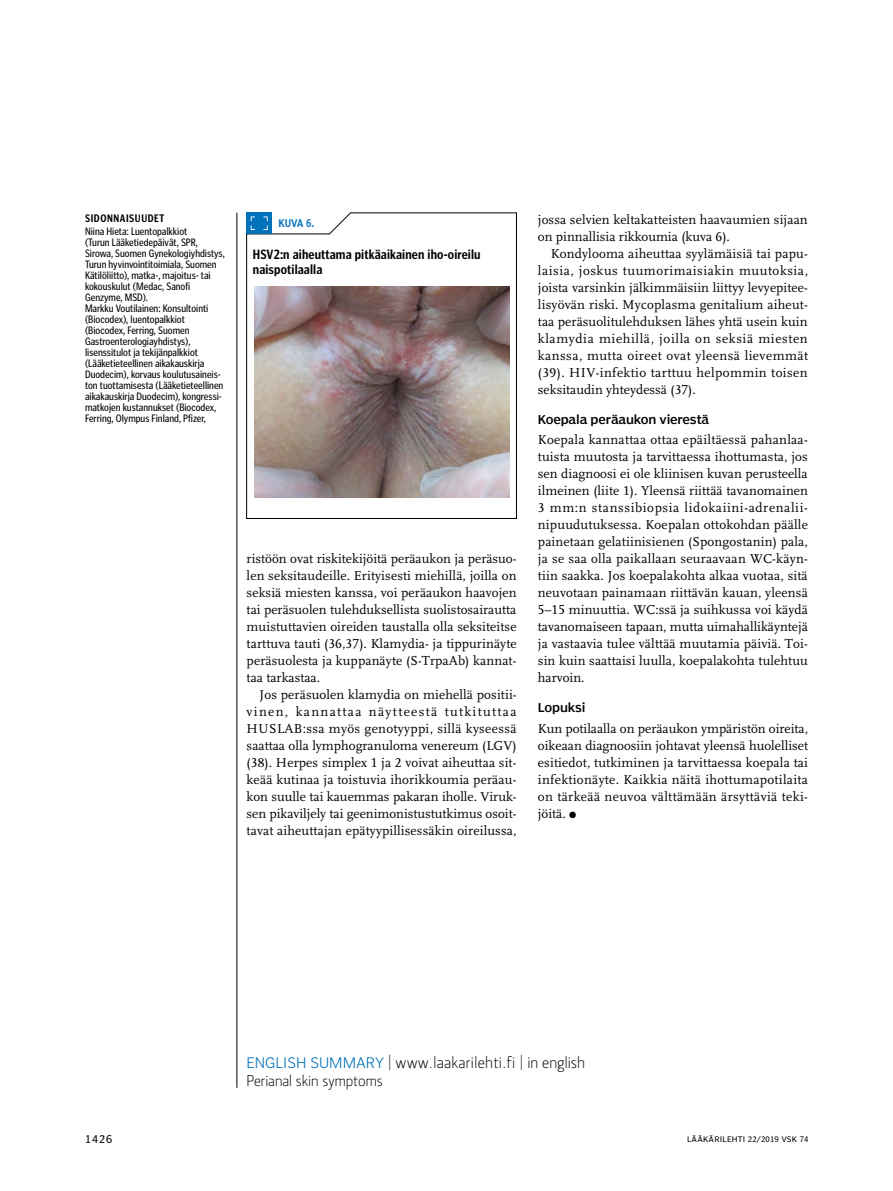
<style>
.page{position:relative;width:893px;height:1191px;background:#fff}
.page>*{position:absolute;margin:0;border:0;box-sizing:border-box;transform-origin:0 0}
.t1{font:300 16.5px "Section";letter-spacing:.02em;color:#000}
.t2{font:300 15.75px "Section";color:#000}
.t3{font:13.5px/17px "Scala LF";letter-spacing:.005em;color:#000;text-align:justify}
.t4{font:700 13.5px/15px "Poynter Gothic Text Cond";letter-spacing:.01em;color:#000}
.t5{font:12px "Poynter Agate Two";letter-spacing:-.01em;color:#000}
.t6{font:10.95px/10.9px "Poynter Gothic Text Cond";color:#000}
.t7{font:700 10.95px "Poynter Gothic Text Cond";letter-spacing:.05em;color:#000}
.t8{font:10.5px "Poynter Agate Two Comp";color:#0071bb}
.t9{font:10.5px "Poynter Agate Zero";color:#000}
.t10{font:7.5px "Poynter Agate Zero";letter-spacing:.03em;color:#000}
.s1{font-family:"Poynter Gothic Text";font-size:15.75px;color:#0071bb}
</style>
<div class="page">
<hr style="left:237px;top:213px;width:1px;height:874px;background:#000">
<svg style="left:246px;top:212px;width:271px;height:307px"></svg>
<div style="left:246px;top:213px;width:26px;height:21px;background:#0071bb"></div>
<svg style="left:251px;top:216px;width:17px;height:14px"></svg>
<img style="left:254px;top:286px;width:255px;height:212px">
<p class="t7" style="left:85px;top:212px;width:81px">Sidonnaisuudet</p>
<p class="t6" style="left:85px;top:226px;width:141px">Niina Hieta: Luentopalkkiot<br>(Turun Lääketiedepäivät, SPR, Sirowa, Suomen Gynekologiyhdistys, Turun hyvinvointitoimiala, Suomen Kätilöliitto), matka-, majoitus- tai kokouskulut (Medac, Sanofi Genzyme, MSD).<br>Markku Voutilainen: Konsultointi (Biocodex), luentopalkkiot (Biocodex, Ferring, Suomen Gastroenterologiayhdistys), lisenssitulot ja tekijänpalkkiot (Lääketieteellinen aikakauskirja Duodecim), korvaus koulutusaineis&shy;ton tuottamisesta (Lääketieteellinen aikakauskirja Duodecim), kongressi&shy;matkojen kustannukset (Biocodex, Ferring, Olympus Finland, Pfizer,</p>
<p class="t8" style="left:278px;top:217px;width:37px">KUVA 6.</p>
<p class="t4" style="left:253px;top:247px;width:229px">HSV2:n aiheuttama pitkäaikainen iho-oireilu naispotilaalla</p>
<p class="t3" style="left:247px;top:550px;width:272px">ristöön ovat riskitekijöitä peräaukon ja peräsuo&shy;len seksitaudeille. Erityisesti miehillä, joilla on seksiä miesten kanssa, voi peräaukon haavojen tai peräsuolen tulehduksellista suolistosairautta muistuttavien oireiden taustalla olla seksiteitse tarttuva tauti (36,37). Klamydia- ja tippurinäyte peräsuolesta ja kuppanäyte (S-TrpaAb) kannat&shy;taa tarkastaa.</p>
<p class="t3" style="left:247px;top:686px;width:272px;text-indent:13px">Jos peräsuolen klamydia on miehellä positii&shy;vinen, kannattaa näytteestä tutkituttaa HUSLAB:ssa myös genotyyppi, sillä kyseessä saattaa olla lymphogranuloma venereum (LGV) (38). Herpes simplex 1 ja 2 voivat aiheuttaa sit&shy;keää kutinaa ja toistuvia ihorikkoumia peräau&shy;kon suulle tai kauemmas pakaran iholle. Viruk&shy;sen pikaviljely tai geenimonistustutkimus osoit&shy;tavat aiheuttajan epätyypillisessäkin oireilussa,</p>
<p class="t3" style="left:538px;top:211px;width:271px">jossa selvien keltakatteisten haavaumien sijaan on pinnallisia rikkoumia (kuva 6).</p>
<p class="t3" style="left:538px;top:245px;width:272px;text-indent:13px">Kondylooma aiheuttaa syylämäisiä tai papu&shy;laisia, joskus tuumorimaisiakin muutoksia, joista varsinkin jälkimmäisiin liittyy levyepitee&shy;lisyövän riski. Mycoplasma genitalium aiheut&shy;taa peräsuolitulehduksen lähes yhtä usein kuin klamydia miehillä, joilla on seksiä miesten kanssa, mutta oireet ovat yleensä lievemmät (39). HIV-infektio tarttuu helpommin toisen seksitaudin yhteydessä (37).</p>
<p class="t5" style="left:538px;top:412px;width:173px">Koepala peräaukon vierestä</p>
<p class="t3" style="left:538px;top:432px;width:272px">Koepala kannattaa ottaa epäiltäessä pahanlaa&shy;tuista muutosta ja tarvittaessa ihottumasta, jos sen diagnoosi ei ole kliinisen kuvan perusteella ilmeinen (liite 1). Yleensä riittää tavanomainen 3 mm:n stanssibiopsia lidokaiini-adrenalii&shy;nipuudutuksessa. Koepalan ottokohdan päälle painetaan gelatiinisienen (Spongostanin) pala, ja se saa olla paikallaan seuraavaan WC-käyn&shy;tiin saakka. Jos koepalakohta alkaa vuotaa, sitä neuvotaan painamaan riittävän kauan, yleensä 5–15 minuuttia. WC:ssä ja suihkussa voi käydä tavanomaiseen tapaan, mutta uimahallikäyntejä ja vastaavia tulee välttää muutamia päiviä. Toi&shy;sin kuin saattaisi luulla, koepalakohta tulehtuu harvoin.</p>
<p class="t5" style="left:538px;top:700px;width:49px">Lopuksi</p>
<p class="t3" style="left:538px;top:720px;width:272px">Kun potilaalla on peräaukon ympäristön oireita, oikeaan diagnoosiin johtavat yleensä huolelliset esitiedot, tutkiminen ja tarvittaessa koepala tai infektionäyte. Kaikkia näitä ihottumapotilaita on tärkeää neuvoa välttämään ärsyttäviä teki&shy;jöitä. ●</p>
<p class="t1" style="left:247px;top:1052px;width:340px"><span class="s1">ENGLISH SUMMARY</span> | www.laakarilehti.fi | in english</p>
<p class="t2" style="left:247px;top:1071px;width:137px">Perianal skin symptoms</p>
<p class="t9" style="left:85px;top:1132px;width:29px">1426</p>
<p class="t10" style="left:687px;top:1135px;width:123px">LÄÄKÄRILEHTI 22/2019 VSK 74</p>
</div>
